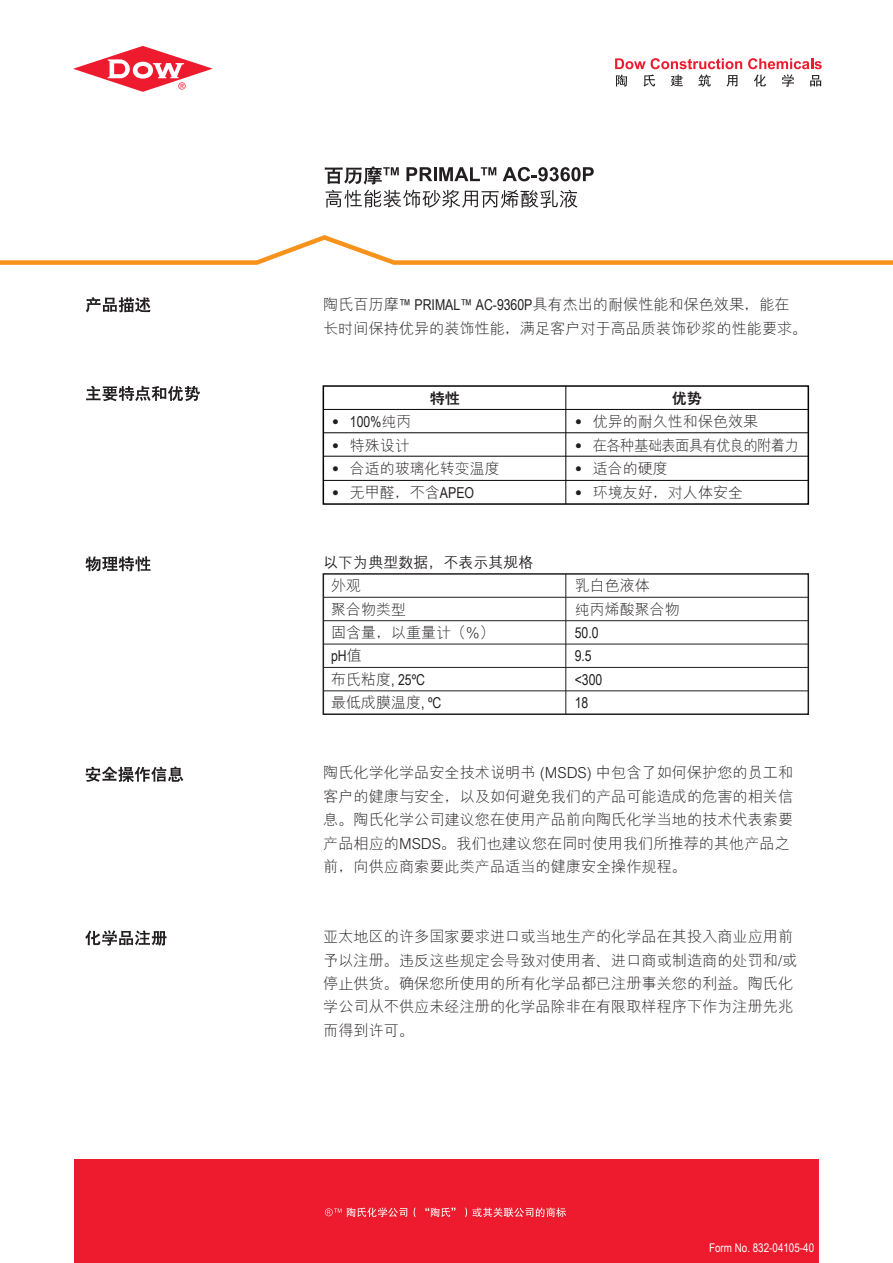
<style>
.page{position:relative;width:893px;height:1263px;background:#fff}
.page>*{position:absolute;margin:0;border:0;box-sizing:border-box;transform-origin:0 0}
.t1{font:300 15.15px/23.4px "M Hei GB";color:#231f20}
.t2{font:300 15px "M Hei GB";color:#231f20}
.t3{font:15px "Arial Narrow";color:#231f20}
.t4{font:300 15px "M Hei GB";letter-spacing:-.05em;color:#231f20;scale:.96 1}
.t5{font:500 15px/23.4px "M Hei GB";color:#231f20}
.t6{font:800 15px "C Hei 2 GB";color:#231f20}
.t7{font:12px "Arial Narrow";color:#fff}
.s1{font-family:"Arial Narrow";font-weight:400;font-size:15px}
.s2{font-family:"Arial";font-weight:900;color:#201d1e}
.s3{font-family:"M Hei GB";font-weight:300}
.s4{font-family:"Arial Narrow";font-weight:400}
.s5{font-weight:300}
</style>
<div class="page">
<svg style="left:325px;top:166px;width:268px;height:42px"></svg>
<svg style="left:86px;top:297px;width:65px;height:15px"></svg>
<svg style="left:85px;top:556px;width:65px;height:15px"></svg>
<svg style="left:86px;top:766px;width:97px;height:16px"></svg>
<svg style="left:85px;top:930px;width:81px;height:16px"></svg>
<div style="left:322px;top:385px;width:487px;height:120px;border:2px solid #040503"></div>
<hr style="left:323px;top:456px;width:485px;height:1px;background:#040503">
<hr style="left:323px;top:480px;width:485px;height:1px;background:#040503">
<hr style="left:323px;top:432px;width:485px;height:1px;background:#040503">
<hr style="left:323px;top:409px;width:485px;height:1px;background:#040503">
<hr style="left:565px;top:386px;width:1px;height:118px;background:#040503">
<div style="left:322px;top:573px;width:487px;height:142px;border:2px solid #231f20"></div>
<hr style="left:323px;top:690px;width:485px;height:1px;background:#231f20">
<hr style="left:323px;top:667px;width:485px;height:1px;background:#231f20">
<hr style="left:323px;top:644px;width:485px;height:1px;background:#231f20">
<hr style="left:323px;top:620px;width:485px;height:1px;background:#231f20">
<hr style="left:323px;top:597px;width:485px;height:1px;background:#231f20">
<hr style="left:565px;top:574px;width:1px;height:140px;background:#231f20">
<svg style="left:86px;top:386px;width:114px;height:15px"></svg>
<svg style="left:0;top:235px;width:892px;height:30px"></svg>
<svg style="left:615px;top:58px;width:127px;height:29px"></svg>
<svg style="left:748px;top:58px;width:73px;height:29px"></svg>
<svg style="left:73px;top:46px;width:140px;height:46px"></svg>
<div style="left:74px;top:1160px;width:745px;height:103px;background:#ee1a2e"></div>
<svg style="left:325px;top:1208px;width:16px;height:8px"></svg>
<svg style="left:347px;top:1208px;width:60px;height:9px"></svg>
<svg style="left:413px;top:1208px;width:2px;height:9px"></svg>
<svg style="left:425px;top:1208px;width:30px;height:9px"></svg>
<svg style="left:465px;top:1208px;width:101px;height:9px"></svg>
<p class="t1" style="left:323px;top:294px;width:485px">陶氏百历摩<span class="s1">™ PRIMAL™ AC-9360P</span>具有杰出的耐候性能和保色效果，能在长时间保持优异的装饰性能，满足客户对于高品质装饰砂浆的性能要求。</p>
<p class="t6" style="left:429px;top:391px;width:31px">特性</p>
<p class="t6" style="left:672px;top:391px;width:31px">优势</p>
<p class="t3" style="left:332px;top:411px;width:81px"><span class="s2">•</span> 100%<span class="s3">纯丙</span></p>
<p class="t2" style="left:575px;top:414px;width:184px"><span class="s2">•</span> 优异的耐久性和保色效果</p>
<p class="t2" style="left:332px;top:437px;width:79px"><span class="s2">•</span> 特殊设计</p>
<p class="t4" style="left:575px;top:437px;width:235px"><span class="s2">•</span> 在各种基础表面具有优良的附着力</p>
<p class="t2" style="left:332px;top:461px;width:169px"><span class="s2">•</span> 合适的玻璃化转变温度</p>
<p class="t2" style="left:575px;top:461px;width:94px"><span class="s2">•</span> 适合的硬度</p>
<p class="t2" style="left:332px;top:484px;width:144px"><span class="s2">•</span> 无甲醛，不含<span class="s4">APEO</span></p>
<p class="t2" style="left:575px;top:484px;width:169px"><span class="s2">•</span> 环境友好，对人体安全</p>
<p class="t5" style="left:331px;top:551px;width:204px;text-indent:-8px">以下为典型数据，不表示其规格<span class="s5">外观</span></p>
<p class="t2" style="left:574px;top:578px;width:76px">乳白色液体</p>
<p class="t2" style="left:331px;top:601px;width:76px">聚合物类型</p>
<p class="t2" style="left:574px;top:601px;width:106px">纯丙烯酸聚合物</p>
<p class="t2" style="left:331px;top:625px;width:165px">固含量，以重量计（%）</p>
<p class="t3" style="left:574px;top:622px;width:25px">50.0</p>
<p class="t3" style="left:331px;top:645px;width:32px">pH<span class="s3">值</span></p>
<p class="t3" style="left:574px;top:645px;width:19px">9.5</p>
<p class="t3" style="left:331px;top:669px;width:95px"><span class="s3">布氏粘度</span>, 25ºC</p>
<p class="t3" style="left:574px;top:669px;width:29px">&lt;300</p>
<p class="t2" style="left:331px;top:695px;width:112px">最低成膜温度<span class="s4">, ºC</span></p>
<p class="t3" style="left:574px;top:692px;width:15px">18</p>
<p class="t1" style="left:323px;top:762px;width:471px">陶氏化学化学品安全技术说明书 (MSDS) 中包含了如何保护您的员工和客户的健康与安全，以及如何避免我们的产品可能造成的危害的相关信息。陶氏化学公司建议您在使用产品前向陶氏化学当地的技术代表索要产品相应的MSDS。我们也建议您在同时使用我们所推荐的其他产品之前，向供应商索要此类产品适当的健康安全操作规程。</p>
<p class="t1" style="left:323px;top:925px;width:475px">亚太地区的许多国家要求进口或当地生产的化学品在其投入商业应用前予以注册。违反这些规定会导致对使用者、进口商或制造商的处罚和/或停止供货。确保您所使用的所有化学品都已注册事关您的利益。陶氏化学公司从不供应未经注册的化学品除非在有限取样程序下作为注册先兆而得到许可。</p>
<p class="t7" style="left:709px;top:1239px;width:107px">Form No. 832-04105-40</p>
</div>
